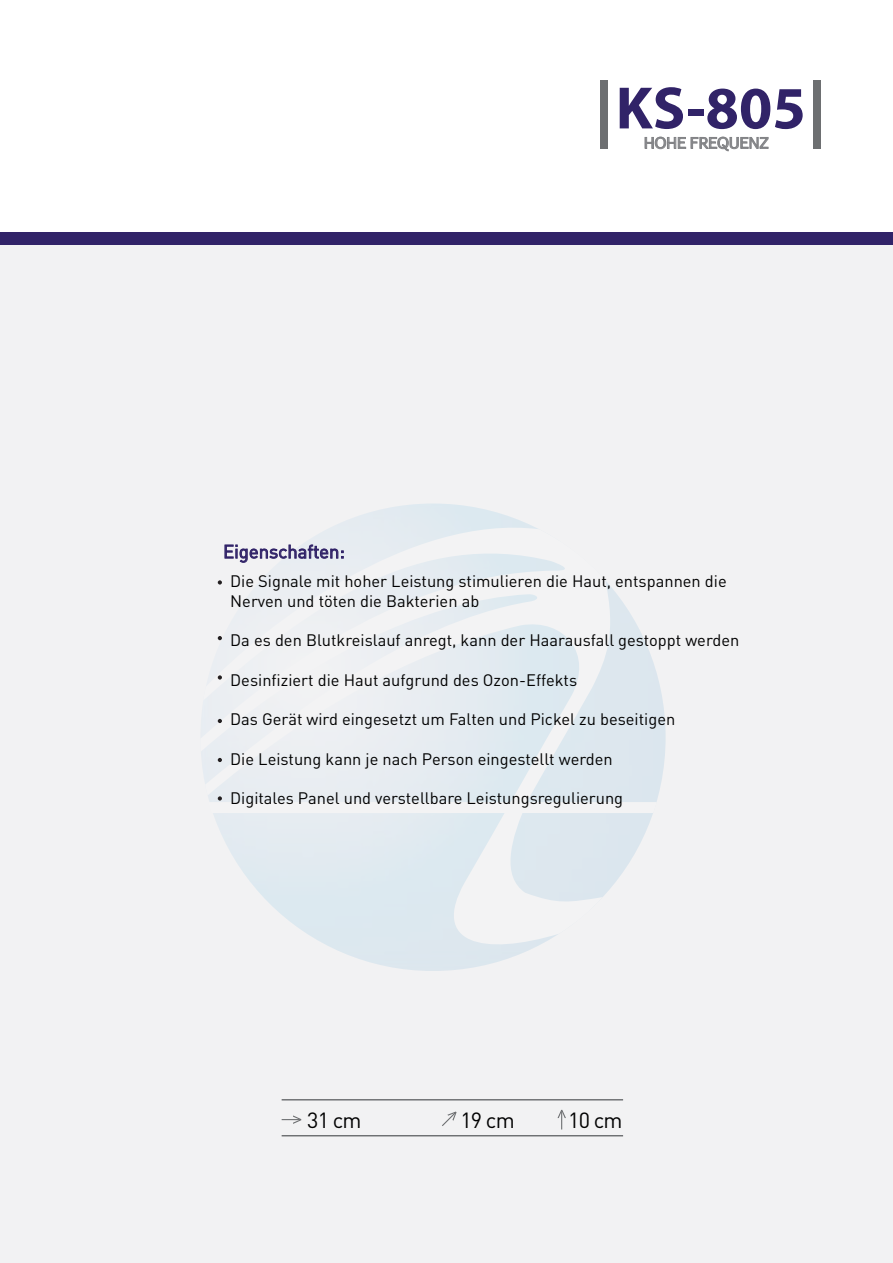
<style>
.page{position:relative;width:893px;height:1263px;background:#fff}
.page>*{position:absolute;margin:0;border:0;box-sizing:border-box;transform-origin:0 0}
.t1{font:700 60.3px "Myriad Pro";color:#312368}
.t2{font:21.75px "DIN Pro";letter-spacing:-.04em;color:#010101}
.t3{font:18.45px "DIN Pro";color:#312368}
.t4{font:16.5px/19.8px "DIN Pro";color:#010101}
.t5{font:15.15px "Abaku TL Sym Sans";color:#828386}
</style>
<div class="page">
<div style="left:0;top:235px;width:893px;height:1028px;background:#f2f2f3"></div>
<svg style="left:200px;top:513px;width:417px;height:444px"></svg>
<svg style="left:225px;top:545px;width:118px;height:18px"></svg>
<svg style="left:218px;top:580px;width:4px;height:4px"></svg>
<svg style="left:218px;top:675px;width:4px;height:5px"></svg>
<svg style="left:218px;top:636px;width:4px;height:4px"></svg>
<svg style="left:218px;top:719px;width:4px;height:4px"></svg>
<svg style="left:218px;top:758px;width:4px;height:4px"></svg>
<svg style="left:207px;top:796px;width:451px;height:18px"></svg>
<div style="left:0;top:232px;width:893px;height:13px;background:#312368"></div>
<svg style="left:282px;top:1115px;width:19px;height:9px"></svg>
<svg style="left:442px;top:1111px;width:15px;height:15px"></svg>
<svg style="left:557px;top:1110px;width:9px;height:19px"></svg>
<hr style="left:282px;top:1099px;width:341px;height:1px;background:#6d6f71">
<hr style="left:282px;top:1135px;width:341px;height:1px;background:#6d6f71">
<div style="left:600px;top:80px;width:7px;height:69px;background:#6d6f71"></div>
<div style="left:814px;top:80px;width:7px;height:69px;background:#6d6f71"></div>
<svg style="left:644px;top:137px;width:125px;height:14px"></svg>
<h1 class="t1" style="left:616px;top:69px;width:192px">KS-805</h1>
<p class="t5" style="left:644px;top:133px;width:126px">HOHE FREQUENZ</p>
<p class="t3" style="left:223px;top:539px;width:123px">Eigenschaften:</p>
<p class="t4" style="left:230px;top:570px;width:498px">Die Signale mit hoher Leistung stimulieren die Haut, entspannen die<br>Nerven und töten die Bakterien ab</p>
<p class="t4" style="left:230px;top:629px;width:511px">Da es den Blutkreislauf anregt, kann der Haarausfall gestoppt werden</p>
<p class="t4" style="left:230px;top:669px;width:348px">Desinfiziert die Haut aufgrund des Ozon-Effekts</p>
<p class="t4" style="left:230px;top:708px;width:447px">Das Gerät wird eingesetzt um Falten und Pickel zu beseitigen</p>
<p class="t4" style="left:230px;top:748px;width:384px">Die Leistung kann je nach Person eingestellt werden</p>
<p class="t4" style="left:230px;top:787px;width:394px">Digitales Panel und verstellbare Leistungsregulierung</p>
<h2 class="t2" style="left:307px;top:1105px;width:56px">31 cm</h2>
<h2 class="t2" style="left:460px;top:1105px;width:56px">19 cm</h2>
<h2 class="t2" style="left:568px;top:1105px;width:56px">10 cm</h2>
</div>
